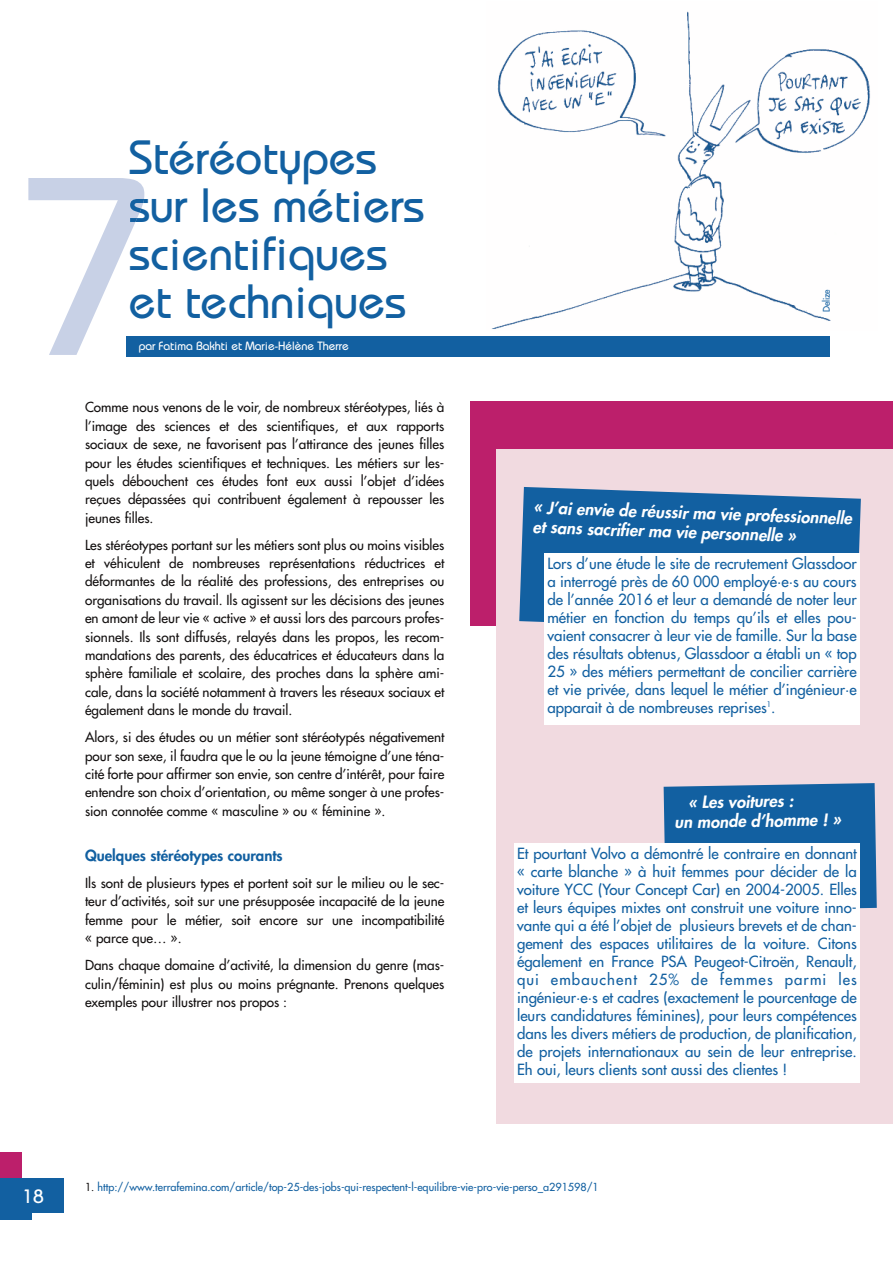
<style>
.page{position:relative;width:893px;height:1263px;background:#fff}
.page>*{position:absolute;margin:0;border:0;box-sizing:border-box;transform-origin:0 0}
.t1{font:48px/48px "Bimini Normal";color:#1260a1}
.t2{font:19.35px "Bimini Normal";color:#fff}
.t3{font:italic 800 16.5px/19.5px "Futura";color:#fff}
.t4{font:15px/18px "Futura";color:#1260a1;text-align:justify}
.t5{font:800 15px "Futura";color:#1260a1}
.t6{font:13.5px/18.5px "Futura";color:#131010;text-align:justify}
.t7{font:12px "Bimini Normal";color:#fff}
.t8{font:10.8px "Futura";color:#1260a1}
.t9{font:9px "Futura";letter-spacing:-.015em;color:#1260a1}
.s1{color:#131010}
</style>
<div class="page">
<img style="left:492px;top:11px;width:378px;height:318px">
<div style="left:0;top:1184px;width:32px;height:36px;background:#1260a1"></div>
<div style="left:0;top:1152px;width:21px;height:43px;background:#bc1f6b"></div>
<div style="left:0;top:1178px;width:63px;height:34px;background:#1260a1"></div>
<div style="left:470px;top:402px;width:423px;height:224px;background:#bc1f6b"></div>
<div style="left:496px;top:450px;width:397px;height:674px;background:#f1dae0"></div>
<div style="left:126px;top:337px;width:703px;height:20px;background:#1260a1"></div>
<svg style="left:519px;top:487px;width:342px;height:135px;background:#286ca7"></svg>
<div style="left:544px;top:553px;width:316px;height:171px;background:#fff"></div>
<div style="left:664px;top:783px;width:213px;height:126px;background:#1260a1"></div>
<div style="left:514px;top:843px;width:346px;height:239px;background:#fff"></div>
<svg style="left:28px;top:178px;width:117px;height:177px"></svg>
<svg style="left:130px;top:188px;width:15px;height:35px"></svg>
<div style="left:126px;top:337px;width:19px;height:18px;background:#1260a1"></div>
<h2 class="t2" style="left:23px;top:1184px;width:23px">18</h2>
<h1 class="t1" style="left:129px;top:133px;width:297px">Stéréotypes sur les métiers scientifiques et techniques</h1>
<p class="t7" style="left:139px;top:338px;width:212px">par Fatima Bakhti et Marie-Hélène Therre</p>
<p class="t6" style="left:85px;top:399px;width:361px">Comme nous venons de le voir, de nombreux stéréotypes, liés à l’image des sciences et des scientifiques, et aux rapports sociaux de sexe, ne favorisent pas l’attirance des jeunes filles pour les études scientifiques et techniques. Les métiers sur les&shy;quels débouchent ces études font eux aussi l’objet d’idées reçues dépassées qui contribuent également à repousser les jeunes filles.</p>
<p class="t6" style="left:85px;top:536px;width:361px">Les stéréotypes portant sur les métiers sont plus ou moins visibles et véhiculent de nombreuses représentations réductrices et déformantes de la réalité des professions, des entreprises ou organisations du travail. Ils agissent sur les décisions des jeunes en amont de leur vie « active » et aussi lors des parcours profes&shy;sionnels. Ils sont diffusés, relayés dans les propos, les recom&shy;mandations des parents, des éducatrices et éducateurs dans la sphère familiale et scolaire, des proches dans la sphère ami&shy;cale, dans la société notamment à travers les réseaux sociaux et également dans le monde du travail.</p>
<p class="t6" style="left:85px;top:729px;width:361px">Alors, si des études ou un métier sont stéréotypés négativement pour son sexe, il faudra que le ou la jeune témoigne d’une téna&shy;cité forte pour affirmer son envie, son centre d’intérêt, pour faire entendre son choix d’orientation, ou même songer à une profes&shy;sion connotée comme « masculine » ou « féminine ».</p>
<p class="t5" style="left:85px;top:848px;width:199px">Quelques stéréotypes courants</p>
<p class="t6" style="left:85px;top:875px;width:361px">Ils sont de plusieurs types et portent soit sur le milieu ou le sec&shy;teur d’activités, soit sur une présupposée incapacité de la jeune femme pour le métier, soit encore sur une incompatibilité « parce que… ».</p>
<p class="t6" style="left:85px;top:957px;width:361px">Dans chaque domaine d’activité, la dimension du genre (mas&shy;culin/féminin) est plus ou moins prégnante. Prenons quelques exemples pour illustrer nos propos :</p>
<p class="t9" style="left:822px;top:312px;width:24px;rotate:-90deg">Delize</p>
<p class="t3" style="left:534px;top:499px;width:320px;rotate:2deg">« J’ai envie de réussir ma vie professionnelle et sans sacrifier ma vie personnelle »</p>
<p class="t4" style="left:547px;top:555px;width:311px">Lors d’une étude le site de recrutement Glassdoor a interrogé près de 60 000 employé·e·s au cours de l’année 2016 et leur a demandé de noter leur métier en fonction du temps qu’ils et elles pou&shy;vaient consacrer à leur vie de famille. Sur la base des résultats obtenus, Glassdoor a établi un « top 25 » des métiers permettant de concilier carrière et vie privée, dans lequel le métier d’ingénieur·e apparait à de nombreuses reprises<sup>1</sup>.</p>
<p class="t3" style="left:674px;top:794px;width:168px;text-indent:14px;rotate:-1deg">« Les voitures :<br>un monde d’homme ! »</p>
<p class="t4" style="left:517px;top:846px;width:341px">Et pourtant Volvo a démontré le contraire en donnant « carte blanche » à huit femmes pour décider de la voiture YCC (Your Concept Car) en 2004-2005. Elles et leurs équipes mixtes ont construit une voiture inno&shy;vante qui a été l’objet de plusieurs brevets et de chan&shy;gement des espaces utilitaires de la voiture. Citons également en France PSA Peugeot-Citroën, Renault, qui embauchent 25% de femmes parmi les ingénieur·e·s et cadres (exactement le pourcentage de leurs candidatures féminines), pour leurs compétences dans les divers métiers de production, de planification, de projets internationaux au sein de leur entreprise.<br>Eh oui, leurs clients sont aussi des clientes !</p>
<p class="t8" style="left:85px;top:1181px;width:515px"><span class="s1">1.</span> http://www.terrafemina.com/article/top-25-des-jobs-qui-respectent-l-equilibre-vie-pro-vie-perso_a291598/1</p>
</div>
